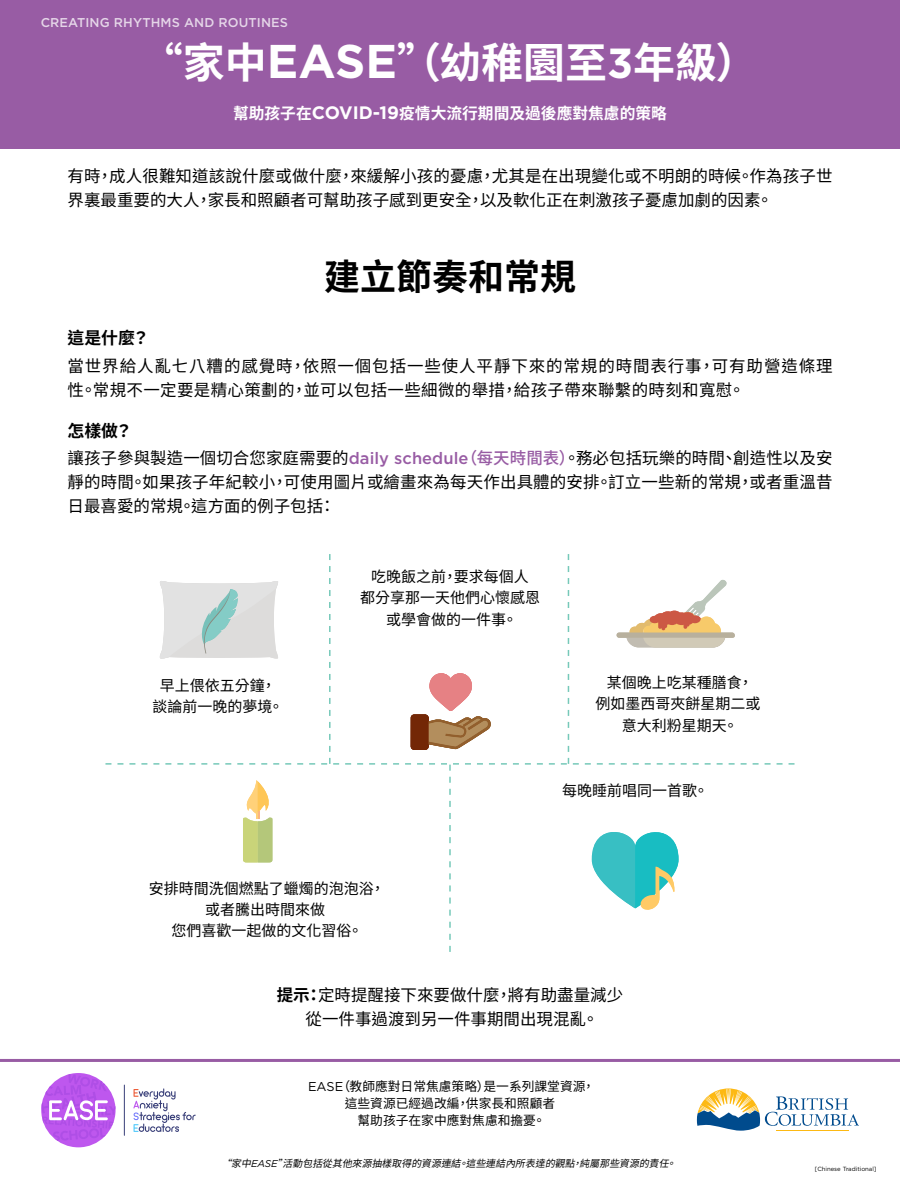
<style>
.page{position:relative;width:900px;height:1185px;background:#fff}
.page>*{position:absolute;margin:0;border:0;box-sizing:border-box;transform-origin:0 0}
.t1{font:700 42px "Source Han Sans TW";color:#fff}
.t2{font:700 36px "Source Han Sans TW";color:#000}
.t3{font:700 16.88px "Source Han Sans TW";color:#000}
.t4{font:16.5px/24px "Source Han Sans TW";letter-spacing:.01em;color:#000;text-align:center}
.t5{font:16.5px/24px "Source Han Sans TW";letter-spacing:.055em;color:#000}
.t6{font:700 15.75px "Source Han Sans TW";color:#fff}
.t7{font:15px/21px "Source Han Sans TW";color:#000;text-align:center}
.t8{font:12.75px/17.2px "Source Han Sans TW";color:#000;text-align:center}
.t9{font:500 12.75px "Gotham";letter-spacing:.01em;color:#fff}
.t10{font:italic 9.9px "Source Han Sans TW";color:#000}
.t11{font:6px "Gotham";color:#000}
.s1{font-family:"Gotham";font-size:47.25px}
.s2{font-family:"Gotham"}
.s3{font-family:"Gotham";font-size:18px}
.s4{font-family:"Gotham";font-weight:500;color:#985ca4}
.s5{font-weight:500;color:#985ca4}
.s6{font-weight:700}
</style>
<div class="page">
<div style="left:0;top:0;width:900px;height:148px;background:#985ca4"></div>
<svg style="left:133px;top:1088px;width:63px;height:43px"></svg>
<hr style="left:124px;top:1084px;width:1px;height:51px;background:#383e78">
<div style="left:41px;top:1072px;width:75px;height:75px;background:#be57ee;border-radius:50%"></div>
<svg style="left:41px;top:1072px;width:75px;height:69px"></svg>
<hr style="left:776px;top:1130px;width:72px;height:1px;background:#fdb913">
<svg style="left:697px;top:1088px;width:162px;height:42px"></svg>
<hr style="left:0;top:1058px;width:900px;height:3px;background:#985ca4">
<svg style="left:105px;top:554px;width:690px;height:397px"></svg>
<p class="t9" style="left:40px;top:15px;width:249px">CREATING RHYTHMS AND ROUTINES</p>
<h1 class="t1" style="left:141px;top:39px;width:618px">“家中<span class="s1">EASE</span>”（幼稚園至<span class="s2">3</span>年級）</h1>
<p class="t6" style="left:233px;top:104px;width:435px">幫助孩子在<span class="s3">COVID-19</span>疫情大流行期間及過後應對焦慮的策略</p>
<p class="t4" style="left:68px;top:164px;width:767px;text-align:left">有時，成人很難知道該說什麼或做什麼，來緩解小孩的憂慮，尤其是在出現變化或不明朗的時候。作為孩子世界裏最重要的大人，家長和照顧者可幫助孩子感到更安全，以及軟化正在刺激孩子憂慮加劇的因素。</p>
<h2 class="t2" style="left:324px;top:256px;width:254px">建立節奏和常規</h2>
<p class="t3" style="left:68px;top:328px;width:83px">這是什麼？</p>
<p class="t5" style="left:68px;top:354px;width:767px">當世界給人亂七八糟的感覺時，依照一個包括一些使人平靜下來的常規的時間表行事，可有助營造條理性。常規不一定要是精心策劃的，並可以包括一些細微的舉措，給孩子帶來聯繫的時刻和寬慰。</p>
<p class="t3" style="left:68px;top:421px;width:66px">怎樣做？</p>
<p class="t4" style="left:68px;top:446px;width:767px;text-align:justify">讓孩子參與製造一個切合您家庭需要的<span class="s4">daily schedule</span><span class="s5">（每天時間表）</span>。務必包括玩樂的時間、創造性以及安靜的時間。如果孩子年紀較小，可使用圖片或繪畫來為每天作出具體的安排。訂立一些新的常規，或者重溫昔日最喜愛的常規。這方面的例子包括：</p>
<p class="t7" style="left:152px;top:675px;width:133px">早上偎依五分鐘，談論前一晚的夢境。</p>
<p class="t7" style="left:360px;top:566px;width:182px">吃晚飯之前，要求每個人<br>都分享那一天他們心懷感恩或學會做的一件事。</p>
<p class="t7" style="left:596px;top:672px;width:166px">某個晚上吃某種膳食，例如墨西哥夾餅星期二或意大利粉星期天。</p>
<p class="t7" style="left:562px;top:780px;width:148px">每晚睡前唱同一首歌。</p>
<p class="t7" style="left:149px;top:878px;width:238px">安排時間洗個燃點了蠟燭的泡泡浴，或者騰出時間來做<br>您們喜歡一起做的文化習俗。</p>
<p class="t4" style="left:277px;top:983px;width:348px"><span class="s6">提示：</span>定時提醒接下來要做什麼，將有助盡量減少從一件事過渡到另一件事期間出現混亂。</p>
<p class="t8" style="left:308px;top:1077px;width:288px"><span class="s2">EASE</span>（教師應對日常焦慮策略）是一系列課堂資源，這些資源已經過改編，供家長和照顧者<br>幫助孩子在家中應對焦慮和擔憂。</p>
<p class="t10" style="left:221px;top:1157px;width:461px">“家中<span class="s2">EA S E</span> ”活動包括從其他來源抽樣取得的資源連結。這些連結內所表達的觀點，純屬那些資源的責任。</p>
<p class="t11" style="left:815px;top:1164px;width:63px">[Chinese Traditional]</p>
</div>
